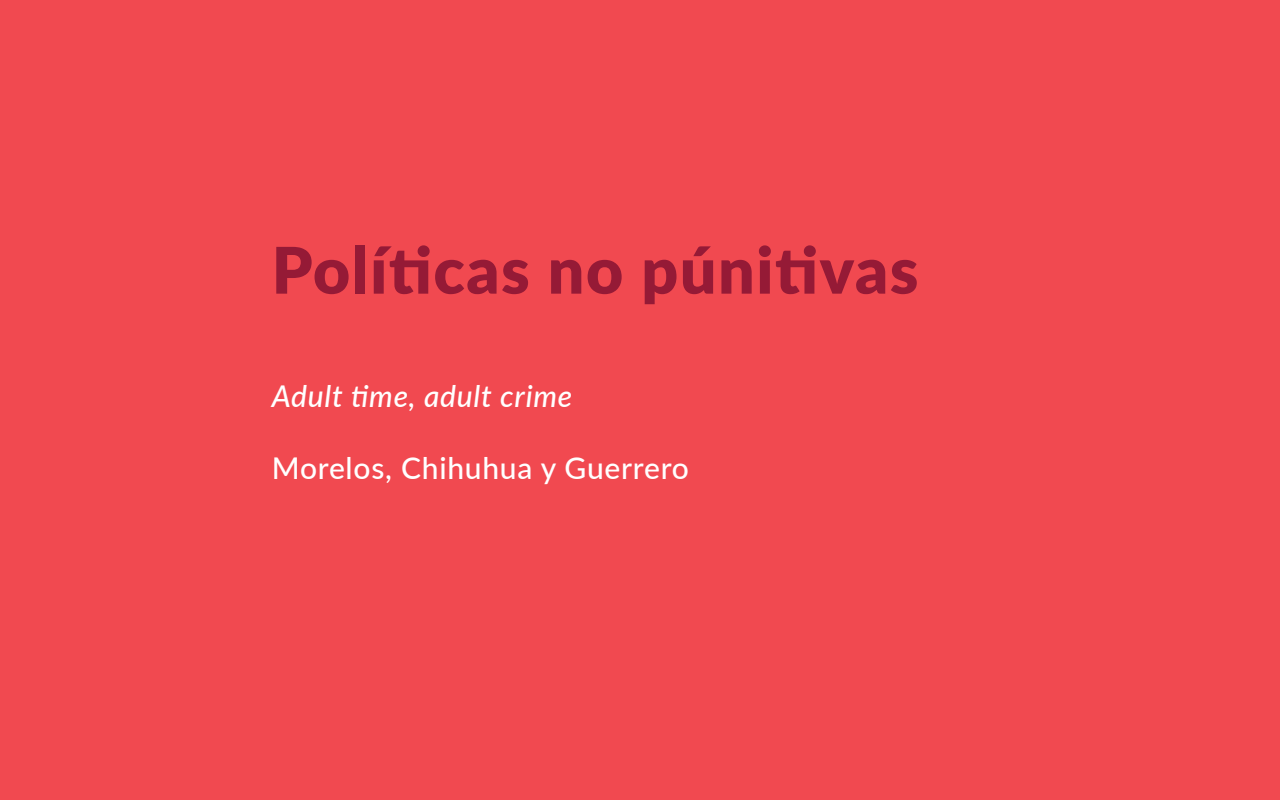
<style>
.page{position:relative;width:1280px;height:800px;background:#f14950}
.page>*{position:absolute;margin:0;border:0;box-sizing:border-box;transform-origin:0 0}
.t1{font:900 64.2px "Lato";letter-spacing:.025em;color:#951a36}
.t2{font:500 30px "Lato";letter-spacing:.025em;color:#fff}
.t3{font:italic 500 30px "Lato";letter-spacing:.025em;color:#fff}
</style>
<div class="page">
<h1 class="t1" style="left:272px;top:222px;width:648px">Políticas no púnitivas</h1>
<p class="t3" style="left:272px;top:374px;width:302px">Adult time, adult crime</p>
<p class="t2" style="left:272px;top:446px;width:419px">Morelos, Chihuhua y Guerrero</p>
</div>
